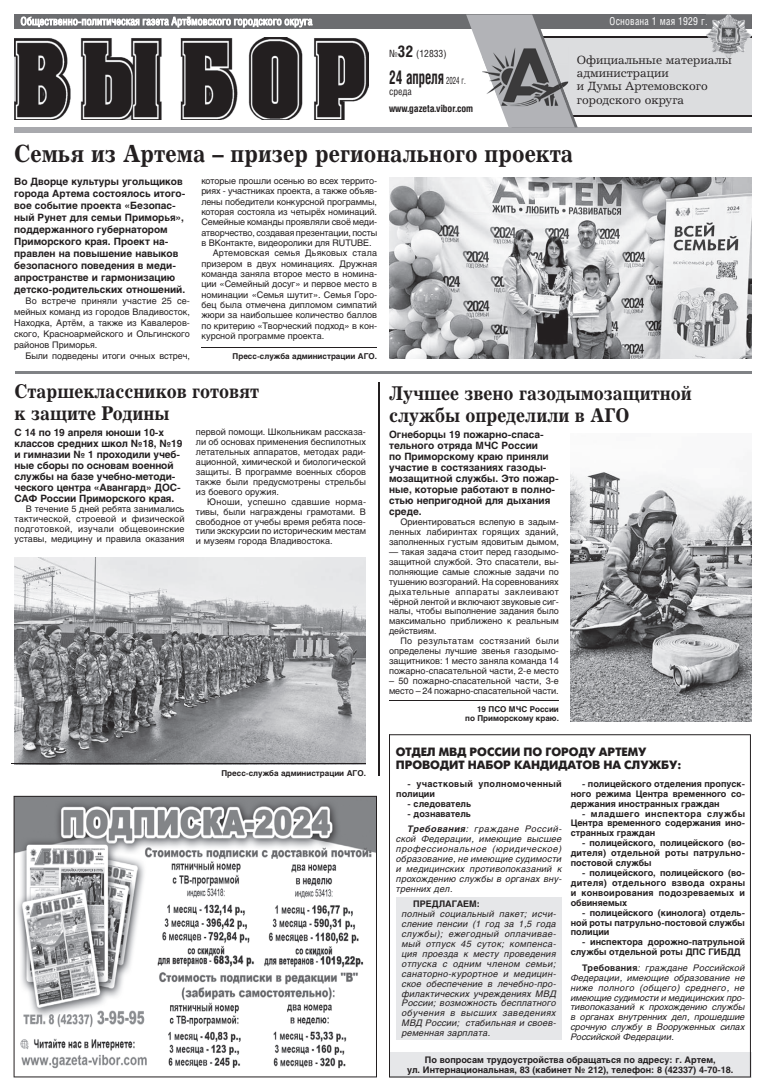
<style>
.page{position:relative;width:766px;height:1092px;background:#fff}
.page>*{position:absolute;margin:0;border:0;box-sizing:border-box;transform-origin:0 0}
.t1{font:700 25px "Excelsior Cyr";color:#231f20;scale:.9 1}
.t2{font:700 20px/22px "Excelsior Cyr";color:#231f20;scale:.9 1}
.t3{font:700 19px "Helios Cond";color:#231f20;scale:.71 1}
.t4{font:12px/13.2px "Excelsior Cyr Upright";color:#231f20}
.t5{font:12px/13.2px "Futuris XC";color:#231f20}
.t6{font:11px "Helios Cond";letter-spacing:.02em;color:#fff;scale:.91 1}
.t7{font:700 10px/11px "Helios";color:#231f20}
.t8{font:700 10px "Helios Cond";color:#231f20}
.t9{font:10px "Helios Cond";color:#231f20}
.t10{font:9px/9.9px "Helios";color:#231f20;text-align:justify}
.t11{font:italic 9px/9.9px "Helios";letter-spacing:.02em;color:#231f20;text-align:justify}
.t12{font:700 9px/9.9px "Helios";color:#231f20;text-align:justify}
.t13{font:italic 9px/15.6px "Helios";letter-spacing:.06em;color:#231f20}
.t14{font:9px "Helios";letter-spacing:-.02em;color:#231f20}
.t15{font:700 9px/9.9px "Helios";letter-spacing:.035em;color:#231f20}
.t16{font:700 8px/8.8px "Helios";color:#231f20;text-align:right}
.s1{font-weight:700;font-size:16px}
.s2{font-weight:400;font-size:10px}
.s3{font-weight:700;font-style:normal}
.s4{font-weight:700}
</style>
<div class="page">
<hr style="left:389px;top:700px;width:169px;height:1px;background:#231f20">
<div style="left:514px;top:37px;width:237px;height:79px;background:#dcdddf"></div>
<div style="left:14px;top:15px;width:737px;height:14px;background:#6c6d70"></div>
<svg style="left:21px;top:16px;width:291px;height:12px"></svg>
<hr style="left:528px;top:36px;width:223px;height:1px;background:#231f20">
<hr style="left:528px;top:116px;width:223px;height:1px;background:#231f20">
<img style="left:14px;top:37px;width:354px;height:82px">
<div style="left:14px;top:127px;width:737px;height:5px;background:#a8a9ad"></div>
<svg style="left:466px;top:15px;width:111px;height:112px"></svg>
<img style="left:566px;top:47px;width:2px;height:59px">
<img style="left:482px;top:47px;width:84px;height:59px">
<img style="left:705px;top:14px;width:46px;height:45px">
<img style="left:705px;top:15px;width:46px;height:14px">
<img style="left:705px;top:36px;width:46px;height:2px">
<svg style="left:389px;top:734px;width:361px;height:343px"></svg>
<div style="left:396px;top:897px;width:165px;height:142px;background:#e6e7e9"></div>
<svg style="left:14px;top:795px;width:363px;height:282px"></svg>
<hr style="left:201px;top:347px;width:176px;height:1px;background:#231f20">
<img style="left:389px;top:177px;width:362px;height:182px">
<img style="left:14px;top:557px;width:352px;height:206px">
<img style="left:570px;top:472px;width:181px;height:249px">
<hr style="left:378px;top:382px;width:1px;height:393px;background:#231f20">
<hr style="left:11px;top:763px;width:355px;height:1px;background:#231f20">
<hr style="left:15px;top:371px;width:736px;height:2px;background:#808285">
<p class="t9" style="left:389px;top:48px;width:59px">№<span class="s1">32</span> (12833)</p>
<h3 class="t3" style="left:389px;top:66px;width:110px">24 апреля <span class="s2">2024 г.</span></h3>
<p class="t9" style="left:389px;top:85px;width:24px">среда</p>
<p class="t8" style="left:389px;top:102px;width:86px">www.gazeta.vibor.com</p>
<p class="t6" style="left:609px;top:15px;width:109px">Основана 1 мая 1929 г.</p>
<h3 class="t4" style="left:576px;top:53px;width:156px">Официальные материалы администрации<br>и Думы Артемовского городского округа</h3>
<h1 class="t1" style="left:14px;top:139px;width:622px">Семья из Артема – призер регионального проекта</h1>
<p class="t7" style="left:14px;top:175px;width:173px;line-height:12px">Во Дворце культуры угольщиков города Артема состоялось итого&shy;вое событие проекта «Безопас&shy;ный Рунет для семьи Приморья», поддержанного губернатором<br>Приморского края. Проект на&shy;правлен на повышение навыков безопасного поведения в меди&shy;апространстве и гармонизацию детско-родительских отношений.</p>
<p class="t10" style="left:14px;top:295px;width:177px;line-height:10.9px;text-indent:11px">Во встрече приняли участие 25 се&shy;мейных команд из городов Владивосток, Находка, Артём, а также из Кавалеров&shy;ского, Красноармейского и Ольгинского районов Приморья.</p>
<p class="t10" style="left:26px;top:351px;width:166px">Были подведены итоги очных встреч,</p>
<p class="t10" style="left:201px;top:176px;width:177px">которые прошли осенью во всех террито-</p>
<p class="t10" style="left:201px;top:186px;width:177px">риях - участниках проекта, а также объяв-</p>
<p class="t10" style="left:201px;top:196px;width:177px">лены победители конкурсной программы,</p>
<p class="t10" style="left:201px;top:207px;width:177px">которая состояла из четырёх номинаций.</p>
<p class="t10" style="left:201px;top:217px;width:177px">Семейные команды проявляли своё меди-</p>
<p class="t14" style="left:201px;top:227px;width:177px">атворчество, создавая презентации, посты</p>
<p class="t10" style="left:201px;top:238px;width:172px">в ВКонтакте, видеоролики для RUTUBE.</p>
<p class="t10" style="left:213px;top:248px;width:166px">Артемовская семья Дьяковых стала</p>
<p class="t10" style="left:201px;top:258px;width:177px">призером в двух номинациях. Дружная</p>
<p class="t10" style="left:201px;top:269px;width:177px">команда заняла второе место в номина-</p>
<p class="t10" style="left:201px;top:279px;width:177px">ции «Семейный досуг» и первое место в</p>
<p class="t10" style="left:201px;top:289px;width:177px">номинации «Семья шутит». Семья Горо-</p>
<p class="t10" style="left:201px;top:300px;width:177px">бец была отмечена дипломом симпатий</p>
<p class="t10" style="left:201px;top:310px;width:177px">жюри за наибольшее количество баллов</p>
<p class="t10" style="left:201px;top:320px;width:177px">по критерию «Творческий подход» в кон-</p>
<p class="t10" style="left:201px;top:331px;width:124px">курсной программе проекта.</p>
<p class="t16" style="left:232px;top:351px;width:146px">Пресс-служба администрации АГО.</p>
<h2 class="t2" style="left:15px;top:380px;width:273px">Старшеклассников готовят к защите Родины</h2>
<p class="t7" style="left:15px;top:427px;width:169px">С 14 по 19 апреля юноши 10-х классов средних школ №18, №19 и гимназии № 1 проходили учеб&shy;ные сборы по основам военной службы на базе учебно-методи&shy;ческого центра «Авангард» ДОС-<br>САФ России Приморского края.</p>
<p class="t10" style="left:15px;top:504px;width:171px;text-indent:11px">В течение 5 дней ребята занимались тактической, строевой и физической подготовкой, изучали общевоинские уставы, медицину и правила оказания</p>
<h2 class="t2" style="left:389px;top:382px;width:338px">Лучшее звено газодымозащитной службы определили в АГО</h2>
<p class="t7" style="left:389px;top:429px;width:171px">Огнеборцы 19 пожарно-спаса&shy;тельного отряда МЧС России<br>по Приморскому краю приняли участие в состязаниях газоды&shy;мозащитной службы. Это пожар&shy;ные, которые работают в полно&shy;стью непригодной для дыхания среде.</p>
<p class="t10" style="left:389px;top:517px;width:171px;text-indent:11px">Ориентироваться вслепую в задым&shy;ленных лабиринтах горящих зданий, заполненных густым ядовитым дымом,</p>
<p class="t10" style="left:389px;top:546px;width:171px">— такая задача стоит перед газодымо&shy;защитной службой. Это спасатели, вы&shy;полняющие самые сложные задачи по тушению возгораний. На соревнованиях дыхательные аппараты заклеивают чёрной лентой и включают звуковые сиг&shy;налы, чтобы выполнение задания было максимально приближено к реальным действиям.</p>
<p class="t10" style="left:389px;top:636px;width:171px;text-indent:11px">По результатам состязаний были определены лучшие звенья газодымо&shy;защитников: 1 место заняла команда 14 пожарно-спасательной части, 2-е место</p>
<p class="t10" style="left:389px;top:675px;width:171px">– 50 пожарно-спасательной части, 3-е место – 24 пожарно-спасательной части.</p>
<p class="t16" style="left:465px;top:705px;width:95px">19 ПСО МЧС России<br>по Приморскому краю.</p>
<p class="t10" style="left:196px;top:427px;width:171px">первой помощи. Школьникам рассказа&shy;ли об основах применения беспилотных летательных аппаратов, методах ради&shy;ационной, химической и биологической защиты. В программе военных сборов также были предусмотрены стрельбы из боевого оружия.</p>
<p class="t10" style="left:196px;top:496px;width:172px;text-indent:11px">Юноши, успешно сдавшие норма&shy;тивы, были награждены грамотами. В свободное от учебы время ребята посе&shy;тили экскурсии по историческим местам и музеям города Владивостока.</p>
<p class="t16" style="left:221px;top:768px;width:146px">Пресс-служба администрации АГО.</p>
<h3 class="t5" style="left:395px;top:745px;width:287px">ОТДЕЛ МВД РОССИИ ПО ГОРОДУ АРТЕМУ<br>ПРОВОДИТ НАБОР КАНДИДАТОВ НА СЛУЖБУ:</h3>
<p class="t12" style="left:570px;top:778px;width:176px;text-indent:11px">- полицейского отделения пропуск&shy;ного режима Центра временного со&shy;держания иностранных граждан</p>
<p class="t12" style="left:570px;top:808px;width:176px;text-indent:11px">- младшего инспектора службы Центра временного содержания ино&shy;странных граждан</p>
<p class="t12" style="left:570px;top:838px;width:176px;text-indent:11px">- полицейского, полицейского (во&shy;дителя) отдельной роты патрульно&shy;постовой службы</p>
<p class="t12" style="left:570px;top:867px;width:176px;text-indent:11px">- полицейского, полицейского (во&shy;дителя) отдельного взвода охраны и конвоирования подозреваемых и обвиняемых</p>
<p class="t12" style="left:570px;top:907px;width:176px;text-indent:11px">- полицейского (кинолога) отдель&shy;ной роты патрульно-постовой службы полиции</p>
<p class="t12" style="left:570px;top:937px;width:176px;text-indent:11px">- инспектора дорожно-патрульной службы отдельной роты ДПС ГИБДД</p>
<p class="t11" style="left:570px;top:962px;width:176px;text-indent:11px"><span class="s3">Требования</span>: граждане Российской Федерации, имеющие образование не ниже полного (общего) среднего, не имеющие судимости и медицинских про&shy;тивопоказаний к прохождению службы в органах внутренних дел, прошедшие срочную службу в Вооруженных силах Российской Федерации.</p>
<p class="t15" style="left:396px;top:778px;width:167px;text-indent:11px">- участковый уполномоченный полиции</p>
<p class="t12" style="left:407px;top:798px;width:65px">- следователь</p>
<p class="t13" style="left:407px;top:805px;width:156px"><span class="s3">- дознаватель<br></span><span class="s4">Требования</span>: граждане Россий-</p>
<p class="t11" style="left:396px;top:833px;width:167px">ской Федерации, имеющие высшее профессиональное (юридическое) образование, не имеющие судимости и медицинских противопоказаний к прохождению службы в органах вну&shy;тренних дел.</p>
<p class="t12" style="left:413px;top:899px;width:68px">ПРЕДЛАГАЕМ:</p>
<p class="t11" style="left:402px;top:909px;width:156px">полный социальный пакет; исчи&shy;сление пенсии (1 год за 1,5 года службы); ежегодный оплачивае&shy;мый отпуск 45 суток; компенса&shy;ция проезда к месту проведения отпуска с одним членом семьи; санаторно-курортное и медицин&shy;ское обеспечение в лечебно-про&shy;филактических учреждениях МВД России; возможность бесплатного обучения в высших заведениях МВД России; стабильная и своев&shy;ременная зарплата.</p>
<p class="t12" style="left:407px;top:1055px;width:327px;text-align:center">По вопросам трудоустройства обращаться по адресу: г. Артем,<br>ул. Интернациональная, 83 (кабинет № 212), телефон: 8 (42337) 4-70-18.</p>
</div>
